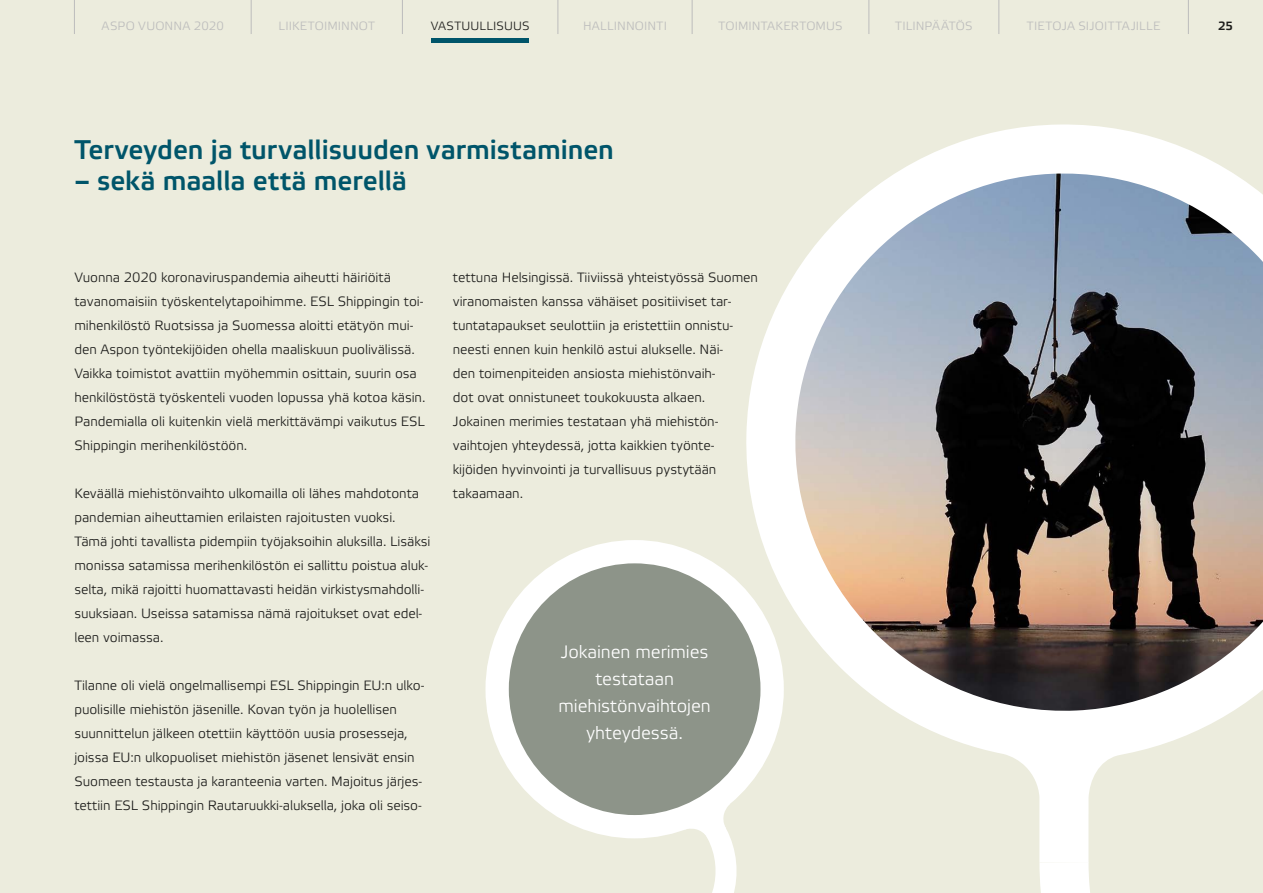
<style>
.page{position:relative;width:1263px;height:893px;background:#ececdd}
.page>*{position:absolute;margin:0;border:0;box-sizing:border-box;transform-origin:0 0}
.t1{font:700 27px "Etelka Light Pro";letter-spacing:-.005em;color:#00556a}
.t2{font:18px/27px "Etelka Light Pro";letter-spacing:-.005em;color:#fff;text-align:center}
.t3{font:300 13.5px/24px "Etelka";letter-spacing:-.005em;color:#1d1d1b}
.t4{font:12px "Etelka Light Pro";letter-spacing:.01em;color:#bcbcbc}
.t5{font:12px "Etelka Light Pro";letter-spacing:.015em;color:#1d1d1b}
.t6{font:700 12px "Etelka Light Pro";color:#1d1d1b}
</style>
<div class="page">
<svg style="left:744px;top:124px;width:519px;height:689px"></svg>
<div style="left:1039px;top:813px;width:51px;height:80px;background:#fff"></div>
<div style="left:497px;top:552px;width:275px;height:275px;background:#8d9489;border-radius:50%"></div>
<div style="left:485px;top:540px;width:299px;height:298px;border:23px solid #fff;border-radius:50%"></div>
<svg style="left:650px;top:784px;width:114px;height:109px"></svg>
<div style="left:431px;top:38px;width:98px;height:5px;background:#00556a"></div>
<hr style="left:74px;top:0;width:1px;height:34px;background:#bcbcbc">
<hr style="left:1188px;top:0;width:1px;height:34px;background:#bcbcbc">
<hr style="left:869px;top:0;width:1px;height:34px;background:#bcbcbc">
<hr style="left:692px;top:0;width:1px;height:34px;background:#bcbcbc">
<hr style="left:402px;top:0;width:1px;height:34px;background:#bcbcbc">
<hr style="left:558px;top:0;width:1px;height:34px;background:#bcbcbc">
<hr style="left:251px;top:0;width:1px;height:34px;background:#bcbcbc">
<hr style="left:998px;top:0;width:1px;height:34px;background:#bcbcbc">
<p class="t4" style="left:102px;top:19px;width:124px">ASPO VUONNA 2020</p>
<p class="t4" style="left:279px;top:19px;width:98px">LIIKETOIMINNOT</p>
<p class="t5" style="left:431px;top:19px;width:100px">VASTUULLISUUS</p>
<p class="t4" style="left:583px;top:19px;width:86px">HALLINNOINTI</p>
<p class="t4" style="left:718px;top:19px;width:126px">TOIMINTAKERTOMUS</p>
<p class="t4" style="left:895px;top:19px;width:79px">TILINPÄÄTÖS</p>
<p class="t4" style="left:1027px;top:19px;width:135px">TIETOJA SIJOITTAJILLE</p>
<p class="t6" style="left:1218px;top:19px;width:17px">25</p>
<h1 class="t1" style="left:74px;top:135px;width:541px">Terveyden ja turvallisuuden varmistaminen</h1>
<h1 class="t1" style="left:74px;top:166px;width:334px">– sekä maalla että merellä</h1>
<p class="t3" style="left:74px;top:265px;width:353px">Vuonna 2020 koronaviruspandemia aiheutti häiriöitä tavanomaisiin työskentelytapoihimme. ESL Shippingin toi&shy;mihenkilöstö Ruotsissa ja Suomessa aloitti etätyön mui&shy;den Aspon työntekijöiden ohella maaliskuun puolivälissä.<br>Vaikka toimistot avattiin myöhemmin osittain, suurin osa henkilöstöstä työskenteli vuoden lopussa yhä kotoa käsin.<br>Pandemialla oli kuitenkin vielä merkittävämpi vaikutus ESL Shippingin merihenkilöstöön.</p>
<p class="t3" style="left:74px;top:481px;width:357px">Keväällä miehistönvaihto ulkomailla oli lähes mahdotonta pandemian aiheuttamien erilaisten rajoitusten vuoksi.<br>Tämä johti tavallista pidempiin työjaksoihin aluksilla. Lisäksi monissa satamissa merihenkilöstön ei sallittu poistua aluk&shy;selta, mikä rajoitti huomattavasti heidän virkistysmahdolli&shy;suuksiaan. Useissa satamissa nämä rajoitukset ovat edel&shy;leen voimassa.</p>
<p class="t3" style="left:74px;top:673px;width:351px">Tilanne oli vielä ongelmallisempi ESL Shippingin EU:n ulko&shy;puolisille miehistön jäsenille. Kovan työn ja huolellisen suunnittelun jälkeen otettiin käyttöön uusia prosesseja, joissa EU:n ulkopuoliset miehistön jäsenet lensivät ensin Suomeen testausta ja karanteenia varten. Majoitus järjes&shy;tettiin ESL Shippingin Rautaruukki-aluksella, joka oli seiso-</p>
<p class="t3" style="left:453px;top:265px;width:307px">tettuna Helsingissä. Tiiviissä yhteistyössä Suomen viranomaisten kanssa vähäiset positiiviset tar&shy;tuntatapaukset seulottiin ja eristettiin onnistu&shy;neesti ennen kuin henkilö astui alukselle. Näi-<br>den toimenpiteiden ansiosta miehistönvaih-<br>dot ovat onnistuneet toukokuusta alkaen.<br>Jokainen merimies testataan yhä miehistön&shy;vaihtojen yhteydessä, jotta kaikkien työnte&shy;kijöiden hyvinvointi ja turvallisuus pystytään takaamaan.</p>
<h2 class="t2" style="left:558px;top:639px;width:154px">Jokainen merimies testataan miehistönvaihtojen yhteydessä.</h2>
</div>
